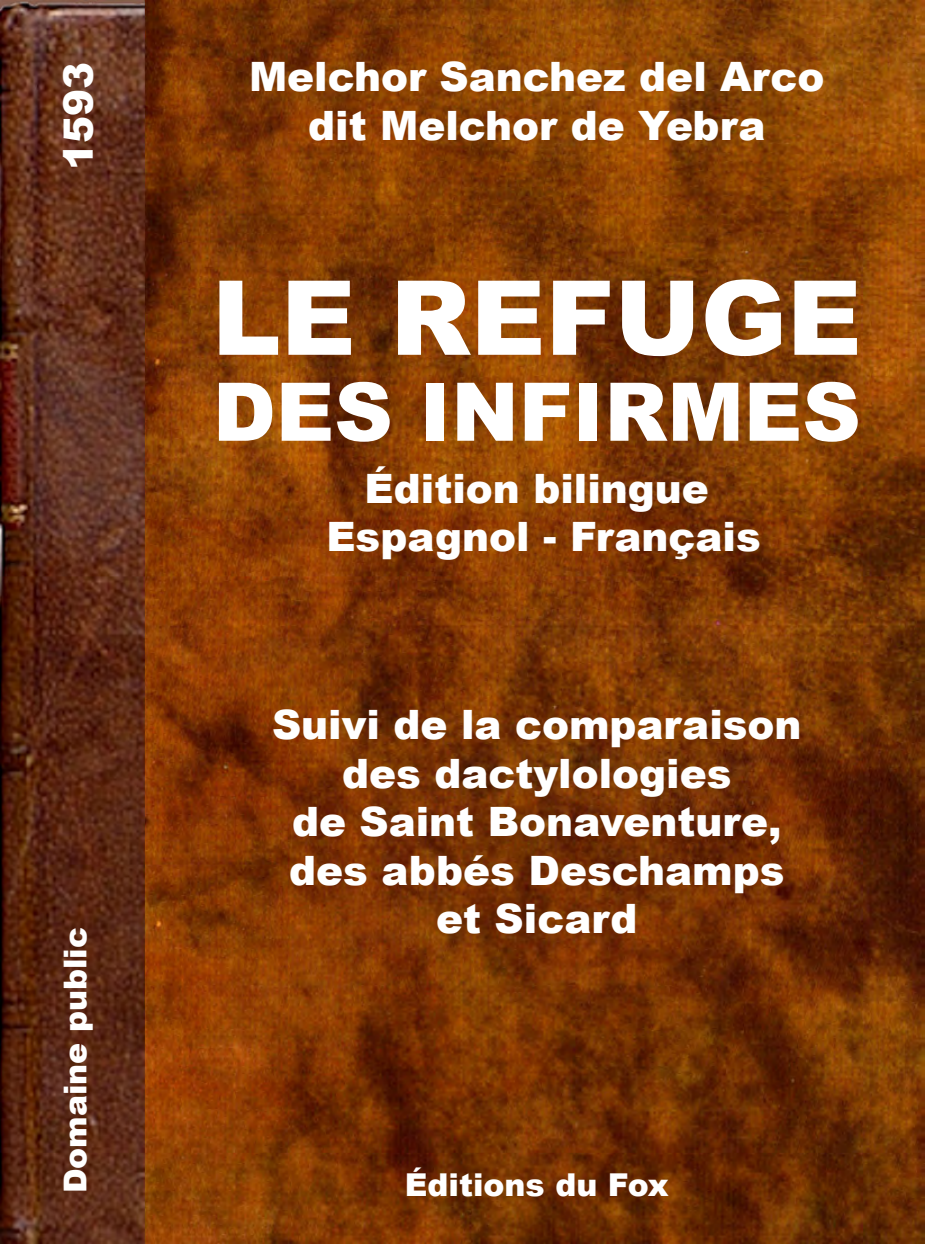
<style>
.page{position:relative;width:925px;height:1244px;background:#fff}
.page>*{position:absolute;margin:0;border:0;box-sizing:border-box;transform-origin:0 0}
.t1{font:900 103.5px "Arial";color:#fff}
.t2{font:900 81px "Arial";color:#fff}
.t3{font:900 40.5px/48.6px "Arial";color:#fff;text-align:center}
.t4{font:900 31.5px "Arial";color:#fff}
</style>
<div class="page">
<img style="left:0;top:0;width:925px;height:1243px">
<p class="t3" style="left:53px;top:170px;width:110px;rotate:-90deg">1593</p>
<p class="t4" style="left:52px;top:1193px;width:268px;rotate:-90deg">Domaine public</p>
<p class="t3" style="left:249px;top:51px;width:577px">Melchor Sanchez del Arco dit Melchor de Yebra</p>
<h1 class="t1" style="left:212px;top:243px;width:651px">le refuge</h1>
<h2 class="t2" style="left:213px;top:353px;width:640px">des infirmes</h2>
<p class="t3" style="left:326px;top:463px;width:436px">édition bilingue<br>Espagnol - Français</p>
<p class="t3" style="left:272px;top:699px;width:531px">Suivi de la comparaison des dactylologies<br>de Saint Bonaventure, des abbés Deschamps et Sicard</p>
<p class="t4" style="left:405px;top:1162px;width:265px">éditions du Fox</p>
</div>
